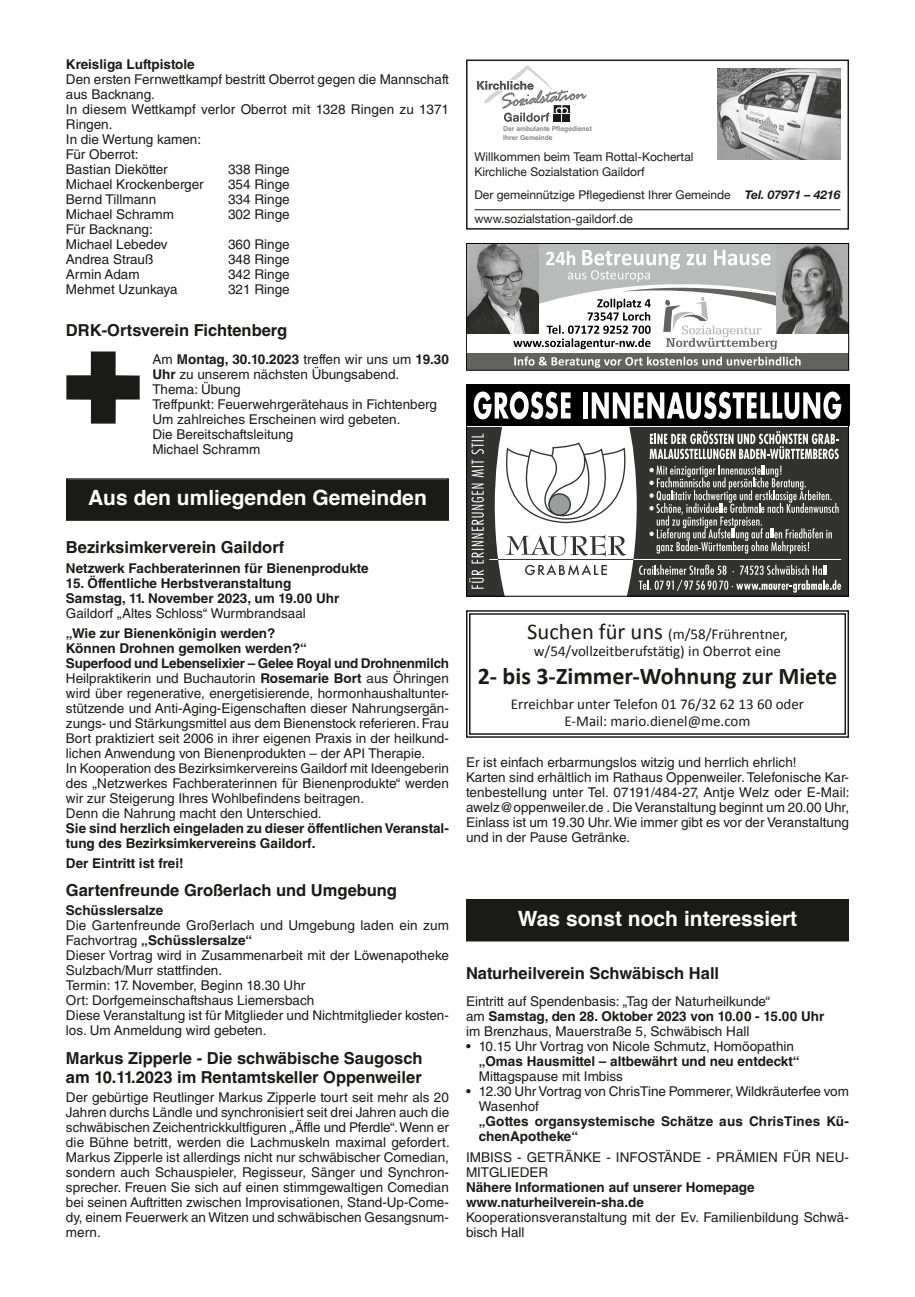
<style>
.page{position:relative;width:915px;height:1297px;background:#fff}
.page>*{position:absolute;margin:0;border:0;box-sizing:border-box;transform-origin:0 0}
.t1{font:700 24px "Calibri";color:#1a1a18}
.t2{font:700 21px "Helvetica";color:#fff}
.t3{font:700 16.5px/19.5px "Helvetica LT Std";color:#1a1a18}
.t4{font:15px/16.5px "Calibri";color:#1a1a18;text-align:center}
.t5{font:13.5px/15px "Helvetica LT Std";color:#1a1a18}
.t6{font:700 13.5px/15px "Helvetica LT Std";color:#1a1a18}
.t7{font:12px/15px "Helvetica Neue";color:#1a1a18}
.t8{font:italic 500 10.2px "Zapf Chancery";color:#2b3131}
.t9{font:700 6.75px/9px "Helvetica LT Std";color:#868786}
.s1{font-weight:700}
.s2{font-weight:700;font-style:italic}
.s3{font-size:22.5px}
</style>
<div class="page">
<svg style="left:66px;top:351px;width:74px;height:73px"></svg>
<div style="left:67px;top:480px;width:380px;height:39px;background:#1a1a18"></div>
<div style="left:66px;top:478px;width:383px;height:43px;border:2px solid #1a1a18"></div>
<div style="left:467px;top:900px;width:380px;height:40px;background:#1a1a18"></div>
<div style="left:466px;top:899px;width:382px;height:42px;border:2px solid #1a1a18"></div>
<div style="left:466px;top:384px;width:382px;height:42px;background:#000"></div>
<svg style="left:473px;top:391px;width:97px;height:28px"></svg>
<hr style="left:583px;top:392px;width:4px;height:26px;background:#fff">
<svg style="left:591px;top:391px;width:250px;height:28px"></svg>
<div style="left:466px;top:427px;width:382px;height:169px;background:#323231"></div>
<svg style="left:469px;top:570px;width:14px;height:19px"></svg>
<svg style="left:471px;top:484px;width:12px;height:79px"></svg>
<svg style="left:471px;top:460px;width:12px;height:17px"></svg>
<svg style="left:471px;top:434px;width:12px;height:20px"></svg>
<hr style="left:489px;top:559px;width:351px;height:1px;background:#fff">
<div style="left:466px;top:384px;width:382px;height:213px;border:1px solid #000"></div>
<svg style="left:494px;top:427px;width:346px;height:169px"></svg>
<hr style="left:474px;top:209px;width:366px;height:1px;background:#1a1a18">
<img style="left:477px;top:65px;width:110px;height:57px">
<svg style="left:551px;top:104px;width:21px;height:18px"></svg>
<div style="left:553px;top:114px;width:8px;height:8px;background:#1a1a18"></div>
<div style="left:562px;top:114px;width:8px;height:8px;background:#1a1a18"></div>
<div style="left:466px;top:60px;width:382px;height:170px;border:2px solid #1a1a18"></div>
<img style="left:717px;top:68px;width:123px;height:92px">
<svg style="left:466px;top:610px;width:382px;height:128px"></svg>
<div style="left:469px;top:613px;width:376px;height:122px;border:1px solid #1a1a18"></div>
<div style="left:466px;top:354px;width:382px;height:16px;background:#626261"></div>
<svg style="left:514px;top:357px;width:286px;height:11px"></svg>
<svg style="left:468px;top:245px;width:310px;height:105px"></svg>
<img style="left:776px;top:245px;width:70px;height:89px">
<div style="left:466px;top:243px;width:382px;height:128px;border:1px solid #000"></div>
<p class="t6" style="left:66px;top:57px;width:130px">Kreisliga Luftpistole</p>
<p class="t5" style="left:66px;top:72px;width:384px">Den ersten Fernwettkampf bestritt Oberrot gegen die Mannschaft aus Backnang.<br>In diesem Wettkampf verlor Oberrot mit 1328 Ringen zu 1371<br>Ringen.<br>In die Wertung kamen:<br>Für Oberrot:<br>Bastian Diekötter</p>
<p class="t5" style="left:228px;top:162px;width:63px">338 Ringe</p>
<p class="t5" style="left:66px;top:177px;width:139px">Michael Krockenberger</p>
<p class="t5" style="left:228px;top:177px;width:63px">354 Ringe</p>
<p class="t5" style="left:66px;top:192px;width:92px">Bernd Tillmann</p>
<p class="t5" style="left:228px;top:192px;width:63px">334 Ringe</p>
<p class="t5" style="left:66px;top:207px;width:109px">Michael Schramm</p>
<p class="t5" style="left:228px;top:207px;width:63px">302 Ringe</p>
<p class="t5" style="left:66px;top:222px;width:103px">Für Backnang:<br>Michael Lebedev</p>
<p class="t5" style="left:228px;top:237px;width:63px">360 Ringe</p>
<p class="t5" style="left:66px;top:252px;width:89px">Andrea Strauß</p>
<p class="t5" style="left:228px;top:252px;width:63px">348 Ringe</p>
<p class="t5" style="left:66px;top:267px;width:75px">Armin Adam</p>
<p class="t5" style="left:228px;top:267px;width:63px">342 Ringe</p>
<p class="t5" style="left:66px;top:282px;width:113px">Mehmet Uzunkaya</p>
<p class="t5" style="left:228px;top:282px;width:63px">321 Ringe</p>
<p class="t3" style="left:66px;top:320px;width:223px">DRK-Ortsverein Fichtenberg</p>
<p class="t5" style="left:152px;top:351px;width:298px">Am <span class="s1">Montag, 30.10.2023</span> treffen wir uns um <span class="s1">19.30<br>Uhr</span> zu unserem nächsten Übungsabend.<br>Thema: Übung<br>Treffpunkt: Feuerwehrgerätehaus in Fichtenberg Um zahlreiches Erscheinen wird gebeten.<br>Die Bereitschaftsleitung<br>Michael Schramm</p>
<h2 class="t2" style="left:88px;top:481px;width:340px">Aus den umliegenden Gemeinden</h2>
<p class="t3" style="left:66px;top:538px;width:220px">Bezirksimkerverein Gaildorf</p>
<p class="t6" style="left:66px;top:560px;width:304px">Netzwerk Fachberaterinnen für Bienenprodukte</p>
<p class="t6" style="left:66px;top:575px;width:275px">15. Öffentliche Herbstveranstaltung<br>Samstag, 11. November 2023, um 19.00 Uhr</p>
<p class="t5" style="left:66px;top:605px;width:241px">Gaildorf „Altes Schloss“ Wurmbrandsaal</p>
<p class="t5" style="left:66px;top:625px;width:384px"><span class="s1">„Wie zur Bienenkönigin werden?<br>Können Drohnen gemolken werden?“<br>Superfood und Lebenselixier – Gelee Royal und Drohnenmilch </span>Heilpraktikerin und Buchautorin <span class="s1">Rosemarie Bort</span> aus Öhringen wird über regenerative, energetisierende, hormonhaushaltunter&shy;stützende und Anti-Aging-Eigenschaften dieser Nahrungsergän&shy;zungs- und Stärkungsmittel aus dem Bienenstock referieren. Frau Bort praktiziert seit 2006 in ihrer eigenen Praxis in der heilkund&shy;lichen Anwendung von Bienenprodukten – der API Therapie.<br>In Kooperation des Bezirksimkervereins Gaildorf mit Ideengeberin des „Netzwerkes Fachberaterinnen für Bienenprodukte“ werden wir zur Steigerung Ihres Wohlbefindens beitragen.<br>Denn die Nahrung macht den Unterschied.</p>
<p class="t6" style="left:66px;top:820px;width:384px">Sie sind herzlich eingeladen zu dieser öffentlichen Veranstal&shy;tung des Bezirksimkervereins Gaildorf.</p>
<p class="t6" style="left:66px;top:855px;width:119px">Der Eintritt ist frei!</p>
<p class="t3" style="left:66px;top:880px;width:332px">Gartenfreunde Großerlach und Umgebung</p>
<p class="t6" style="left:66px;top:903px;width:99px">Schüsslersalze</p>
<p class="t5" style="left:66px;top:918px;width:384px">Die Gartenfreunde Großerlach und Umgebung laden ein zum Fachvortrag <span class="s1">„Schüsslersalze“<br></span>Dieser Vortrag wird in Zusammenarbeit mit der Löwenapotheke Sulzbach/Murr stattfinden.<br>Termin: 17. November, Beginn 18.30 Uhr<br>Ort: Dorfgemeinschaftshaus Liemersbach<br>Diese Veranstaltung ist für Mitglieder und Nichtmitglieder kosten&shy;los. Um Anmeldung wird gebeten.</p>
<p class="t3" style="left:66px;top:1048px;width:358px">Markus Zipperle - Die schwäbische Saugosch am 10.11.2023 im Rentamtskeller Oppenweiler</p>
<p class="t5" style="left:66px;top:1090px;width:385px;text-align:justify">Der gebürtige Reutlinger Markus Zipperle tourt seit mehr als 20<br>Jahren durchs Ländle und synchronisiert seit drei Jahren auch die schwäbischen Zeichentrickkultfiguren „Äffle und Pferdle“. Wenn er die Bühne betritt, werden die Lachmuskeln maximal gefordert.<br>Markus Zipperle ist allerdings nicht nur schwäbischer Comedian, sondern auch Schauspieler, Regisseur, Sänger und Synchron&shy;sprecher. Freuen Sie sich auf einen stimmgewaltigen Comedian bei seinen Auftritten zwischen Improvisationen, Stand-Up-Come&shy;dy, einem Feuerwerk an Witzen und schwäbischen Gesangsnum&shy;mern.</p>
<p class="t9" style="left:503px;top:124px;width:90px">Der ambulante Pflegedienst<br>Ihrer Gemeinde</p>
<p class="t8" style="left:459px;top:149px;width:98px">Hilfe, die ins Haus kommt!</p>
<p class="t7" style="left:474px;top:150px;width:220px">Willkommen beim Team Rottal-Kochertal<br>Kirchliche Sozialstation Gaildorf</p>
<p class="t7" style="left:474px;top:184px;width:367px;line-height:23.5px">Der gemeinnützige Pflegedienst Ihrer Gemeinde <span class="s2">Tel. 07971 – 4216 </span>www.sozialstation-gaildorf.de</p>
<p class="t4" style="left:527px;top:625px;width:262px"><span class="s3">Suchen für uns</span> (m/58/Frührentner, w/54/vollzeitberufstätig) in Oberrot eine</p>
<h1 class="t1" style="left:477px;top:661px;width:361px">2- bis 3-Zimmer-Wohnung zur Miete</h1>
<p class="t4" style="left:510px;top:695px;width:295px">Erreichbar unter Telefon 01 76/32 62 13 60 oder<br>E-Mail: mario.dienel@me.com</p>
<p class="t5" style="left:466px;top:754px;width:385px">Er ist einfach erbarmungslos witzig und herrlich ehrlich!<br>Karten sind erhältlich im Rathaus Oppenweiler. Telefonische Kar&shy;tenbestellung unter Tel. 07191/484-27, Antje Welz oder E-Mail: awelz@oppenweiler.de . Die Veranstaltung beginnt um 20.00 Uhr, Einlass ist um 19.30 Uhr. Wie immer gibt es vor der Veranstaltung und in der Pause Getränke.</p>
<h2 class="t2" style="left:517px;top:901px;width:281px">Was sonst noch interessiert</h2>
<p class="t3" style="left:466px;top:963px;width:254px">Naturheilverein Schwäbisch Hall</p>
<p class="t5" style="left:466px;top:994px;width:360px">Eintritt auf Spendenbasis: „Tag der Naturheilkunde“<br>am <span class="s1">Samstag, den 28. Oktober 2023 von 10.00 - 15.00 Uhr </span>im Brenzhaus, Mauerstraße 5, Schwäbisch Hall</p>
<p class="t5" style="left:466px;top:1039px;width:329px">• 10.15 Uhr Vortrag von Nicole Schmutz, Homöopathin</p>
<p class="t6" style="left:478px;top:1054px;width:322px">„Omas Hausmittel – altbewährt und neu entdeckt“</p>
<p class="t5" style="left:478px;top:1069px;width:146px">Mittagspause mit Imbiss</p>
<p class="t5" style="left:478px;top:1084px;width:371px;text-indent:-13px">• 12.30 Uhr Vortrag von ChrisTine Pommerer, Wildkräuterfee vom<br>Wasenhof</p>
<p class="t6" style="left:478px;top:1114px;width:371px">„Gottes organsystemische Schätze aus ChrisTines Kü&shy;chenApotheke“</p>
<p class="t5" style="left:466px;top:1150px;width:384px">IMBISS - GETRÄNKE - INFOSTÄNDE - PRÄMIEN FÜR NEU-<br>MITGLIEDER</p>
<p class="t6" style="left:466px;top:1180px;width:290px">Nähere Informationen auf unserer Homepage www.naturheilverein-sha.de</p>
<p class="t5" style="left:466px;top:1210px;width:384px">Kooperationsveranstaltung mit der Ev. Familienbildung Schwä&shy;bisch Hall</p>
</div>
